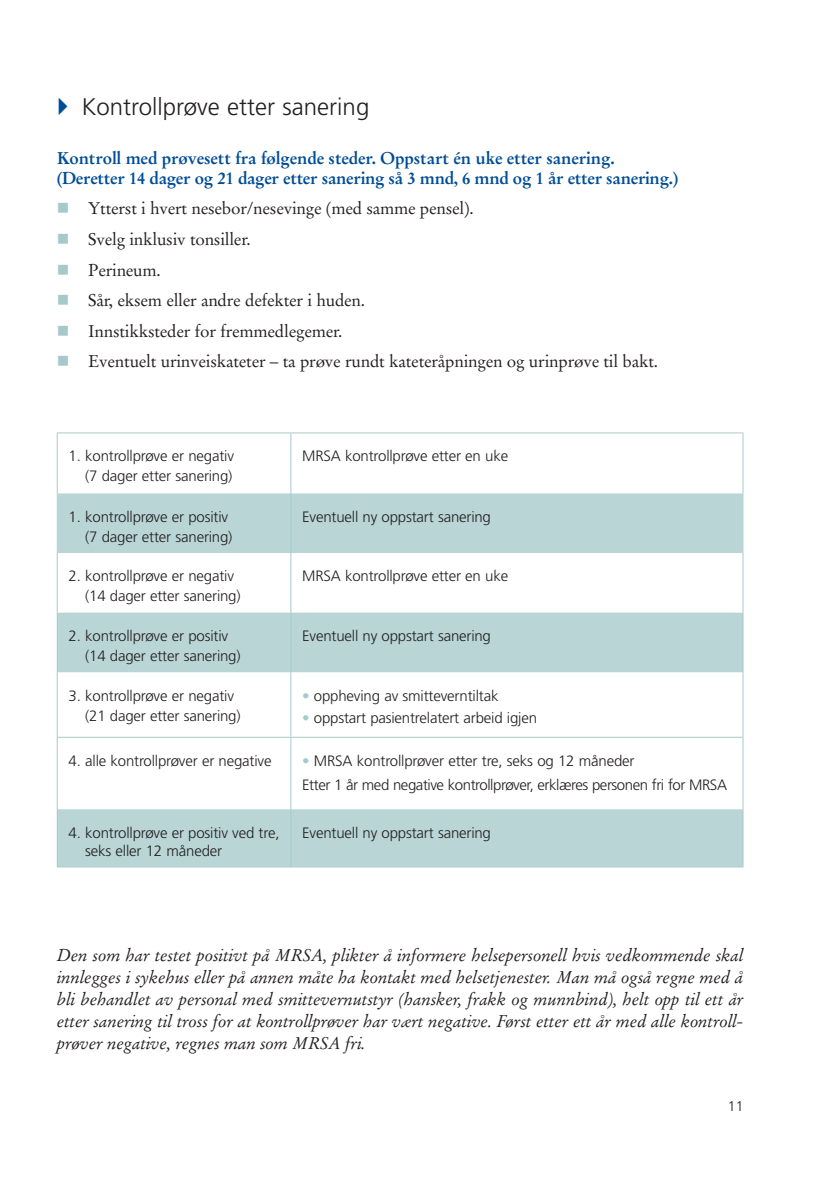
<style>
.page{position:relative;width:840px;height:1191px;background:#fff}
.page>*{position:absolute;margin:0;border:0;box-sizing:border-box;transform-origin:0 0}
.Mellomtittel{font:300 24px "Frutiger LT Std";color:#231f20}
.Brødtekst{font:italic 17px/22px "Stempel Garamond LT Std";letter-spacing:-.01em;color:#231f20;text-align:justify}
.Brødtekst-2{font:17px "Stempel Garamond LT Std";letter-spacing:-.01em;color:#231f20}
.Brødtekst-3{font:700 17px/20px "Stempel Garamond LT Std";letter-spacing:-.01em;color:#014d95}
.Brødtekst-4{font:300 15px/20px "Frutiger LT Std";letter-spacing:-.01em;color:#231f20}
.Brødtekst-5{font:300 15px "Frutiger LT Std";letter-spacing:-.03em;color:#231f20}
.t1{font:300 14px "Frutiger LT Std";color:#231f20}
.s1{color:#a6cacc}
.s2{font-weight:700;color:#a6cacc}
</style>
<div class="page">
<svg style="left:58px;top:493px;width:684px;height:179px;fill:#b9d5d6"></svg>
<div style="left:58px;top:809px;width:684px;height:57px;background:#b9d5d6"></div>
<hr style="left:57px;top:432px;width:234px;height:1px;background:#a6cacc">
<hr style="left:57px;top:433px;width:1px;height:60px;background:#a6cacc">
<hr style="left:291px;top:432px;width:452px;height:1px;background:#a6cacc">
<hr style="left:290px;top:433px;width:1px;height:60px;background:#a6cacc">
<hr style="left:742px;top:433px;width:1px;height:60px;background:#a6cacc">
<hr style="left:290px;top:493px;width:1px;height:60px;background:#a6cacc">
<hr style="left:57px;top:553px;width:1px;height:59px;background:#a6cacc">
<hr style="left:290px;top:553px;width:1px;height:59px;background:#a6cacc">
<hr style="left:742px;top:553px;width:1px;height:59px;background:#a6cacc">
<hr style="left:57px;top:612px;width:1px;height:60px;background:#a6cacc">
<hr style="left:290px;top:612px;width:1px;height:60px;background:#a6cacc">
<hr style="left:742px;top:612px;width:1px;height:60px;background:#a6cacc">
<hr style="left:57px;top:672px;width:1px;height:65px;background:#a6cacc">
<hr style="left:290px;top:672px;width:1px;height:65px;background:#a6cacc">
<hr style="left:742px;top:672px;width:1px;height:65px;background:#a6cacc">
<hr style="left:57px;top:737px;width:234px;height:1px;background:#a6cacc">
<hr style="left:57px;top:738px;width:1px;height:71px;background:#a6cacc">
<hr style="left:291px;top:737px;width:452px;height:1px;background:#a6cacc">
<hr style="left:290px;top:738px;width:1px;height:71px;background:#a6cacc">
<hr style="left:742px;top:738px;width:1px;height:71px;background:#a6cacc">
<hr style="left:57px;top:809px;width:1px;height:57px;background:#a6cacc">
<hr style="left:290px;top:809px;width:1px;height:57px;background:#a6cacc">
<hr style="left:742px;top:809px;width:1px;height:57px;background:#a6cacc">
<hr style="left:57px;top:866px;width:234px;height:1px;background:#a6cacc">
<hr style="left:291px;top:866px;width:452px;height:1px;background:#a6cacc">
<hr style="left:57px;top:493px;width:1px;height:60px;background:#b9d5d6">
<hr style="left:742px;top:493px;width:1px;height:60px;background:#b9d5d6">
<p class="Mellomtittel" style="left:82px;top:93px;width:289px">Kontrollprøve etter sanering</p>
<p class="Brødtekst-3" style="left:57px;top:148px;width:622px">Kontroll med prøvesett fra følgende steder. Oppstart én uke etter sanering. (Deretter 14 dager og 21 dager etter sanering så 3 mnd, 6 mnd og 1 år etter sanering.)</p>
<p class="Brødtekst-2" style="left:57px;top:198px;width:418px"><span class="s1">■</span> Ytterst i hvert nesebor/nesevinge (med samme pensel).</p>
<p class="Brødtekst-2" style="left:57px;top:229px;width:195px"><span class="s1">■</span> Svelg inklusiv tonsiller.</p>
<p class="Brødtekst-2" style="left:57px;top:259px;width:105px"><span class="s1">■</span> Perineum.</p>
<p class="Brødtekst-2" style="left:57px;top:290px;width:310px"><span class="s1">■</span> Sår, eksem eller andre defekter i huden.</p>
<p class="Brødtekst-2" style="left:57px;top:320px;width:287px"><span class="s1">■</span> Innstikksteder for fremmedlegemer.</p>
<p class="Brødtekst-2" style="left:57px;top:351px;width:602px"><span class="s1">■</span> Eventuelt urinveiskateter – ta prøve rundt kateteråpningen og urinprøve til bakt.</p>
<p class="Brødtekst-4" style="left:69px;top:446px;width:167px;text-align:right">1. kontrollprøve er negativ (7 dager etter sanering)</p>
<p class="Brødtekst-4" style="left:302px;top:446px;width:207px">MRSA kontrollprøve etter en uke</p>
<p class="Brødtekst-4" style="left:69px;top:507px;width:165px;text-align:right">1. kontrollprøve er positiv (7 dager etter sanering)</p>
<p class="Brødtekst-4" style="left:302px;top:507px;width:190px">Eventuell ny oppstart sanering</p>
<p class="Brødtekst-4" style="left:85px;top:566px;width:157px;text-indent:-17px">2. kontrollprøve er negativ (14 dager etter sanering)</p>
<p class="Brødtekst-4" style="left:302px;top:566px;width:207px">MRSA kontrollprøve etter en uke</p>
<p class="Brødtekst-4" style="left:85px;top:626px;width:157px;text-indent:-17px">2. kontrollprøve er positiv (14 dager etter sanering)</p>
<p class="Brødtekst-4" style="left:302px;top:626px;width:190px">Eventuell ny oppstart sanering</p>
<p class="Brødtekst-4" style="left:85px;top:685px;width:157px;text-indent:-17px">3. kontrollprøve er negativ (21 dager etter sanering)</p>
<p class="Brødtekst-4" style="left:302px;top:685px;width:198px"><span class="s2">•</span> oppheving av smitteverntiltak</p>
<p class="Brødtekst-4" style="left:302px;top:707px;width:236px"><span class="s2">•</span> oppstart pasientrelatert arbeid igjen</p>
<p class="Brødtekst-4" style="left:69px;top:750px;width:204px">4. alle kontrollprøver er negative</p>
<p class="Brødtekst-4" style="left:302px;top:750px;width:333px"><span class="s2">•</span> MRSA kontrollprøver etter tre, seks og 12 måneder</p>
<p class="Brødtekst-5" style="left:302px;top:776px;width:426px">Etter 1 år med negative kontrollprøver, erklæres personen fri for MRSA</p>
<p class="Brødtekst-4" style="left:85px;top:823px;width:196px;line-height:18px;text-indent:-17px">4. kontrollprøve er positiv ved tre, seks eller 12 måneder</p>
<p class="Brødtekst-4" style="left:302px;top:822px;width:190px">Eventuell ny oppstart sanering</p>
<p class="Brødtekst" style="left:57px;top:944px;width:688px">Den som har testet positivt på MRSA, plikter å informere helsepersonell hvis vedkommende skal innlegges i sykehus eller på annen måte ha kontakt med helsetjenester. Man må også regne med å bli behandlet av personal med smittevernutstyr (hansker, frakk og munnbind), helt opp til ett år etter sanering til tross for at kontrollprøver har vært negative. Først etter ett år med alle kontroll&shy;prøver negative, regnes man som MRSA fri.</p>
<p class="t1" style="left:727px;top:1098px;width:17px">11</p>
</div>
